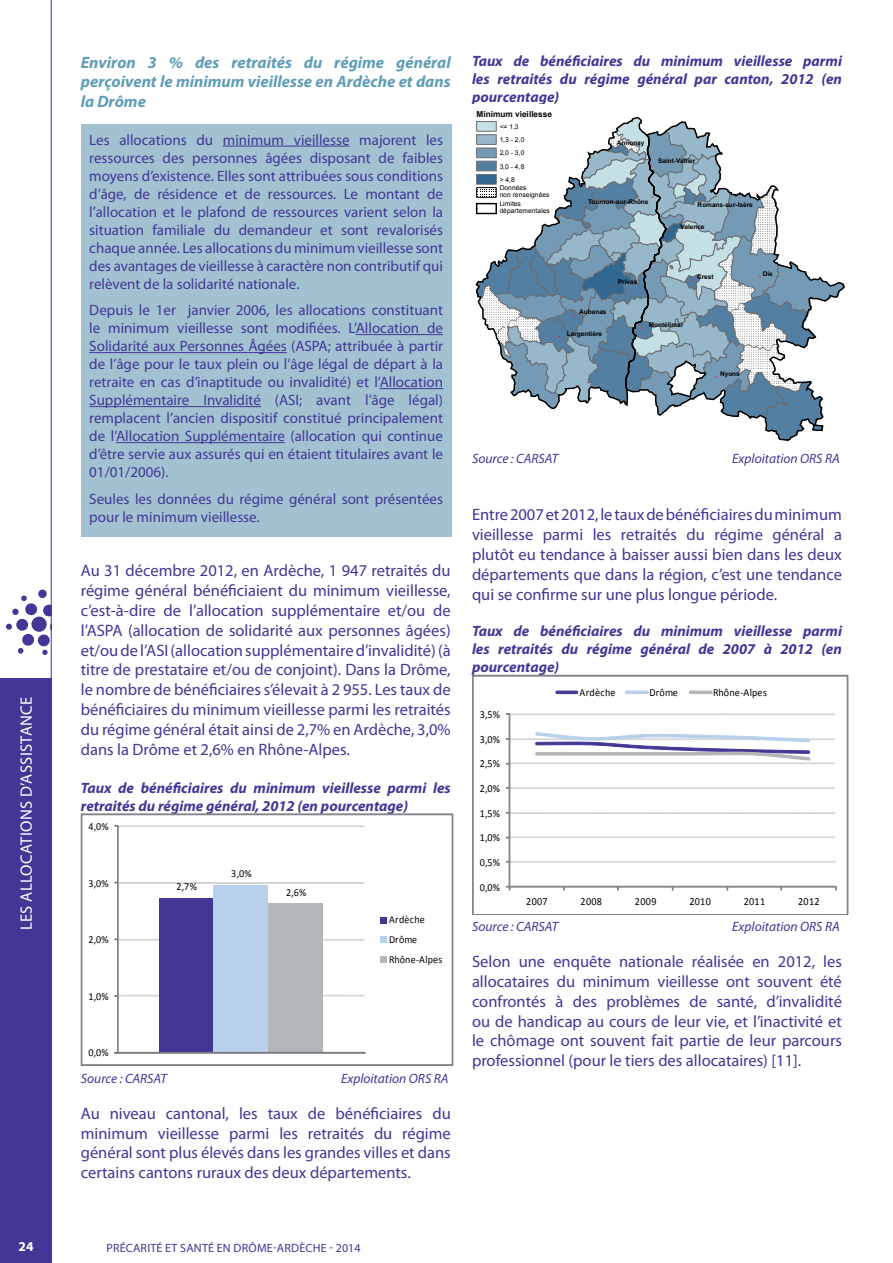
<style>
.page{position:relative;width:893px;height:1263px;background:#fff}
.page>*{position:absolute;margin:0;border:0;box-sizing:border-box;transform-origin:0 0}
.t1{font:16.5px/19.8px "Myriad Pro";color:#413796;text-align:justify}
.t2{font:italic 700 16.5px/19.8px "Myriad Pro";color:#609db7;text-align:justify}
.t3{font:16.5px "Myriad Pro";letter-spacing:.02em;color:#fff}
.t4{font:15px/18px "Myriad Pro";color:#413796;text-align:justify}
.t5{font:italic 700 15px/18px "Myriad Pro";color:#413796;text-align:justify}
.t6{font:italic 13.5px "Myriad Pro";color:#413796}
.t7{font:700 13.5px "Myriad Pro";color:#fff}
.t8{font:12px "Myriad Pro";letter-spacing:.02em;color:#413796}
.t9{font:10.8px "Calibri";letter-spacing:.03em;color:#000;scale:.94 1}
.t10{font:10.65px/19.8px "Calibri";letter-spacing:.015em;color:#000;scale:.94 1}
.t11{font:700 8.25px "Arial";letter-spacing:.005em;color:#000}
.t12{font:6.6px/13.2px "Arial";letter-spacing:.01em;color:#000}
.t13{font:700 6.45px "Arial";color:#000}
.t14{font:6px "Courier New";color:#ed2323}
</style>
<div class="page">
<div style="left:0;top:678px;width:51px;height:585px;background:#413796"></div>
<svg style="left:16px;top:619px;width:12px;height:12px"></svg>
<svg style="left:6px;top:624px;width:6px;height:6px"></svg>
<div style="left:12px;top:609px;width:7px;height:6px;background:#413796;border-radius:50%"></div>
<div style="left:38px;top:590px;width:9px;height:8px;background:#413796;border-radius:50%"></div>
<svg style="left:18px;top:595px;width:33px;height:60px"></svg>
<hr style="left:51px;top:0;width:1px;height:1263px;background:#413796">
<div style="left:81px;top:125px;width:371px;height:412px;background:#a3c2d1"></div>
<hr style="left:223px;top:146px;width:127px;height:1px;background:#413796">
<hr style="left:356px;top:334px;width:87px;height:1px;background:#413796">
<hr style="left:89px;top:352px;width:198px;height:1px;background:#413796">
<hr style="left:380px;top:388px;width:63px;height:1px;background:#413796">
<hr style="left:89px;top:406px;width:172px;height:1px;background:#413796">
<hr style="left:116px;top:442px;width:169px;height:1px;background:#413796">
<svg style="left:81px;top:814px;width:372px;height:251px"></svg>
<div style="left:115px;top:1052px;width:250px;height:1px;border:1px solid #7b7c82"></div>
<svg style="left:475px;top:117px;width:369px;height:323px"></svg>
<svg style="left:472px;top:675px;width:376px;height:240px"></svg>
<p class="t3" style="left:16px;top:930px;width:235px;rotate:-90deg">LES ALLOCATIONS D’ASSISTANCE</p>
<p class="t2" style="left:81px;top:52px;width:371px">Environ 3 % des retraités du régime général perçoivent le minimum vieillesse en Ardèche et dans la Drôme</p>
<p class="t4" style="left:89px;top:130px;width:355px">Les allocations du minimum vieillesse majorent les ressources des personnes âgées disposant de faibles moyens d’existence. Elles sont attribuées sous conditions d’âge, de résidence et de ressources. Le montant de l’allocation et le plafond de ressources varient selon la situation familiale du demandeur et sont revalorisés chaque année. Les allocations du minimum vieillesse sont des avantages de vieillesse à caractère non contributif qui relèvent de la solidarité nationale.</p>
<p class="t4" style="left:89px;top:301px;width:355px">Depuis le 1er janvier 2006, les allocations constituant le minimum vieillesse sont modifiées. L’Allocation de Solidarité aux Personnes Âgées (ASPA; attribuée à partir de l’âge pour le taux plein ou l’âge légal de départ à la retraite en cas d’inaptitude ou invalidité) et l’Allocation Supplémentaire Invalidité (ASI; avant l’âge légal) remplacent l’ancien dispositif constitué principalement de l’Allocation Supplémentaire (allocation qui continue d’être servie aux assurés qui en étaient titulaires avant le 01/01/2006).</p>
<p class="t4" style="left:89px;top:489px;width:355px">Seules les données du régime général sont présentées pour le minimum vieillesse.</p>
<p class="t1" style="left:81px;top:561px;width:371px">Au 31 décembre 2012, en Ardèche, 1 947 retraités du régime général bénéficiaient du minimum vieillesse, c’est-à-dire de l’allocation supplémentaire et/ou de l’ASPA (allocation de solidarité aux personnes âgées) et/ou de l’ASI (allocation supplémentaire d’invalidité) (à titre de prestataire et/ou de conjoint). Dans la Drôme, le nombre de bénéficiaires s’élevait à 2 955. Les taux de bénéficiaires du minimum vieillesse parmi les retraités du régime général était ainsi de 2,7% en Ardèche, 3,0% dans la Drôme et 2,6% en Rhône-Alpes.</p>
<p class="t5" style="left:81px;top:778px;width:371px">Taux de bénéficiaires du minimum vieillesse parmi les retraités du régime général, 2012 (en pourcentage)</p>
<p class="t10" style="left:88px;top:816px;width:23px">4,0%</p>
<p class="t10" style="left:88px;top:873px;width:23px">3,0%</p>
<p class="t10" style="left:88px;top:930px;width:23px">2,0%</p>
<p class="t10" style="left:88px;top:986px;width:23px">1,0%</p>
<p class="t10" style="left:88px;top:1043px;width:23px">0,0%</p>
<p class="t10" style="left:177px;top:877px;width:23px">2,7%</p>
<p class="t10" style="left:231px;top:864px;width:23px">3,0%</p>
<p class="t10" style="left:286px;top:882px;width:23px">2,6%</p>
<p class="t10" style="left:389px;top:910px;width:58px">Ardèche<br>Drôme<br>Rhône-Alpes</p>
<p class="t6" style="left:81px;top:1070px;width:88px">Source : CARSAT</p>
<p class="t6" style="left:341px;top:1070px;width:109px">Exploitation ORS RA</p>
<p class="t1" style="left:81px;top:1103px;width:371px">Au niveau cantonal, les taux de bénéficiaires du minimum vieillesse parmi les retraités du régime général sont plus élevés dans les grandes villes et dans certains cantons ruraux des deux départements.</p>
<p class="t5" style="left:472px;top:51px;width:371px">Taux de bénéficiaires du minimum vieillesse parmi les retraités du régime général par canton, 2012 (en pourcentage)</p>
<p class="t11" style="left:477px;top:108px;width:77px">Minimum vieillesse</p>
<p class="t12" style="left:500px;top:120px;width:26px">&lt;= 1,3<br>1,3 - 2,0<br>2,0 - 3,0<br>3,0 - 4,8 &gt; 4,8</p>
<p class="t12" style="left:500px;top:183px;width:52px;line-height:7.9px">Données<br>non renseignées<br>Limites départementales</p>
<p class="t13" style="left:617px;top:138px;width:29px">Annonay</p>
<p class="t14" style="left:616px;top:145px;width:5px">"</p>
<p class="t13" style="left:658px;top:157px;width:39px">Saint-Vallier</p>
<p class="t14" style="left:649px;top:162px;width:5px">"</p>
<p class="t14" style="left:651px;top:195px;width:5px">"</p>
<p class="t14" style="left:693px;top:195px;width:5px">"</p>
<p class="t14" style="left:669px;top:228px;width:5px">"</p>
<p class="t13" style="left:588px;top:197px;width:62px">Tournon-sur-Rhône</p>
<p class="t13" style="left:698px;top:201px;width:57px">Romans-sur-Isère</p>
<p class="t13" style="left:680px;top:222px;width:26px">Valence</p>
<p class="t13" style="left:618px;top:277px;width:21px">Privas</p>
<p class="t14" style="left:612px;top:283px;width:5px">"</p>
<p class="t13" style="left:579px;top:307px;width:29px">Aubenas</p>
<p class="t14" style="left:573px;top:313px;width:5px">"</p>
<p class="t13" style="left:697px;top:272px;width:18px">Crest</p>
<p class="t14" style="left:690px;top:277px;width:5px">"</p>
<p class="t13" style="left:649px;top:320px;width:36px">Montélimar</p>
<p class="t14" style="left:640px;top:325px;width:5px">"</p>
<p class="t13" style="left:763px;top:269px;width:12px">Die</p>
<p class="t14" style="left:758px;top:275px;width:5px">"</p>
<p class="t13" style="left:567px;top:329px;width:37px">Largentière</p>
<p class="t14" style="left:557px;top:334px;width:5px">"</p>
<p class="t13" style="left:720px;top:369px;width:21px">Nyons</p>
<p class="t14" style="left:714px;top:375px;width:5px">"</p>
<p class="t6" style="left:472px;top:450px;width:88px">Source : CARSAT</p>
<p class="t6" style="left:732px;top:450px;width:109px">Exploitation ORS RA</p>
<p class="t1" style="left:472px;top:505px;width:371px">Entre 2007 et 2012, le taux de bénéficiaires du minimum vieillesse parmi les retraités du régime général a plutôt eu tendance à baisser aussi bien dans les deux départements que dans la région, c’est une tendance qui se confirme sur une plus longue période.</p>
<p class="t5" style="left:472px;top:621px;width:371px">Taux de bénéficiaires du minimum vieillesse parmi les retraités du régime général de 2007 à 2012 (en pourcentage)</p>
<p class="t9" style="left:480px;top:708px;width:23px">3,5%</p>
<p class="t9" style="left:480px;top:732px;width:23px">3,0%</p>
<p class="t9" style="left:480px;top:757px;width:23px">2,5%</p>
<p class="t9" style="left:480px;top:782px;width:23px">2,0%</p>
<p class="t9" style="left:480px;top:806px;width:23px">1,5%</p>
<p class="t9" style="left:480px;top:831px;width:23px">1,0%</p>
<p class="t9" style="left:480px;top:855px;width:23px">0,5%</p>
<p class="t9" style="left:480px;top:880px;width:23px">0,0%</p>
<p class="t9" style="left:579px;top:685px;width:40px">Ardèche</p>
<p class="t9" style="left:649px;top:685px;width:32px">Drôme</p>
<p class="t9" style="left:713px;top:685px;width:59px">Rhône-Alpes</p>
<p class="t9" style="left:526px;top:894px;width:24px">2007</p>
<p class="t9" style="left:581px;top:894px;width:24px">2008</p>
<p class="t9" style="left:635px;top:894px;width:24px">2009</p>
<p class="t9" style="left:689px;top:894px;width:24px">2010</p>
<p class="t9" style="left:744px;top:894px;width:24px">2011</p>
<p class="t9" style="left:798px;top:894px;width:24px">2012</p>
<p class="t6" style="left:472px;top:918px;width:88px">Source : CARSAT</p>
<p class="t6" style="left:732px;top:918px;width:109px">Exploitation ORS RA</p>
<p class="t1" style="left:472px;top:951px;width:371px">Selon une enquête nationale réalisée en 2012, les allocataires du minimum vieillesse ont souvent été confrontés à des problèmes de santé, d’invalidité ou de handicap au cours de leur vie, et l’inactivité et le chômage ont souvent fait partie de leur parcours professionnel (pour le tiers des allocataires) [11].</p>
<p class="t7" style="left:19px;top:1238px;width:16px">24</p>
<p class="t8" style="left:107px;top:1241px;width:144px">PRÉCARITÉ ET SANTÉ EN Drôme</p>
<p class="t8" style="left:273px;top:1241px;width:20px">-Ardèche</p>
<p class="t8" style="left:330px;top:1241px;width:32px">- 2014</p>
</div>
